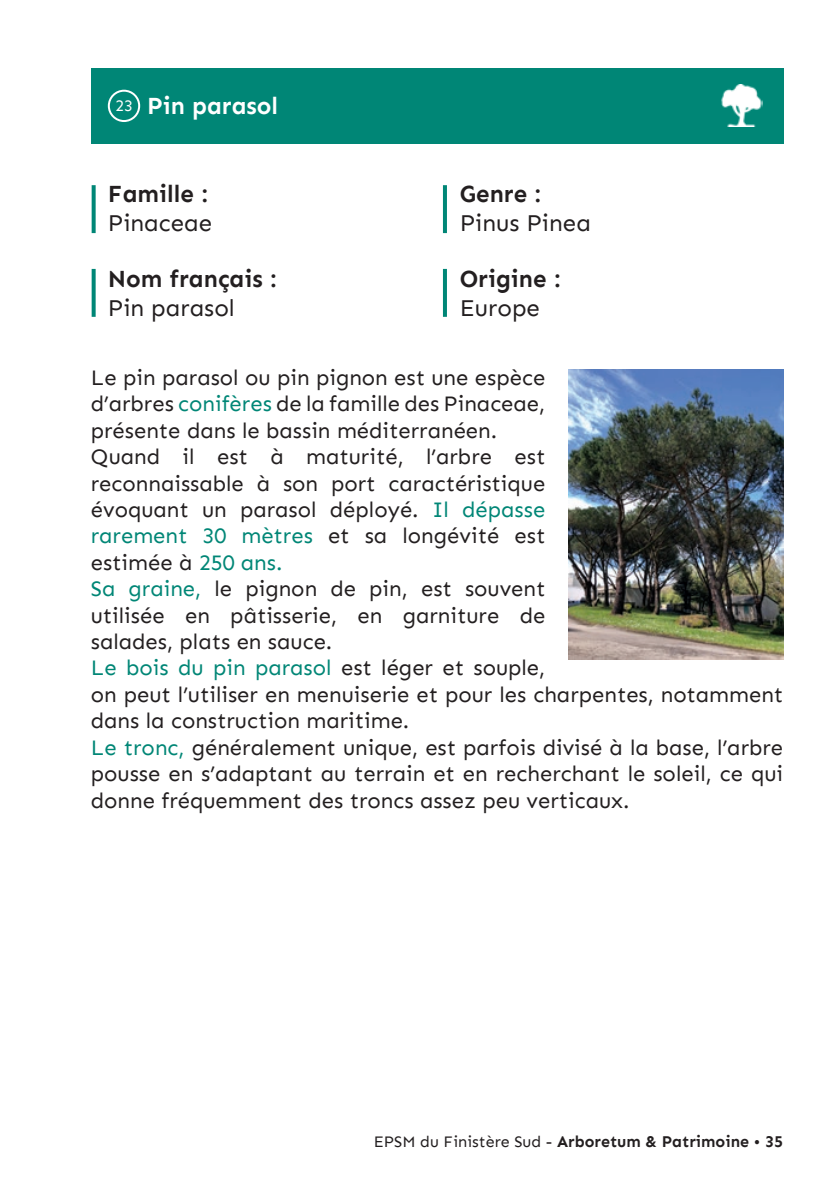
<style>
.page{position:relative;width:840px;height:1191px;background:#fff}
.page>*{position:absolute;margin:0;border:0;box-sizing:border-box;transform-origin:0 0}
.t1{font:700 24px/28.8px "Sen";color:#231f20}
.t2{font:24px/28.8px "Sen";color:#231f20}
.t3{font:700 24px "Sen";color:#fff}
.t4{font:22px/26.4px "Sen";color:#231f20;text-align:justify}
.t5{font:700 16px "Sen";color:#231f20}
.t6{font:16px "Sen";color:#fff}
.s1{font-weight:400}
.s2{font-weight:700}
.s3{color:#008676}
</style>
<div class="page">
<div style="left:91px;top:68px;width:691px;height:76px;background:#008676"></div>
<div style="left:108px;top:90px;width:32px;height:32px;border:2px solid #fff;border-radius:50%"></div>
<img style="left:721px;top:85px;width:40px;height:42px">
<svg style="left:92px;top:185px;width:4px;height:48px"></svg>
<svg style="left:442px;top:185px;width:4px;height:48px"></svg>
<svg style="left:92px;top:269px;width:4px;height:48px"></svg>
<svg style="left:442px;top:269px;width:4px;height:48px"></svg>
<img style="left:568px;top:370px;width:214px;height:289px">
<p class="t6" style="left:115px;top:96px;width:19px">23</p>
<p class="t3" style="left:147px;top:92px;width:132px">Pin parasol</p>
<p class="t1" style="left:108px;top:180px;width:106px">Famille :<br><span class="s1">Pinaceae</span></p>
<p class="t2" style="left:459px;top:180px;width:133px"><span class="s2">Genre :<br></span>Pinus Pinea</p>
<p class="t1" style="left:108px;top:265px;width:171px">Nom français :<br><span class="s1">Pin parasol</span></p>
<p class="t1" style="left:459px;top:265px;width:103px">Origine :<br><span class="s1">Europe</span></p>
<p class="t4" style="left:91px;top:364px;width:456px">Le pin parasol ou pin pignon est une espèce d’arbres <span class="s3">conifères</span> de la famille des Pinaceae, présente dans le bassin méditerranéen.</p>
<p class="t4" style="left:91px;top:443px;width:456px">Quand il est à maturité, l’arbre est reconnaissable à son port caractéristique évoquant un parasol déployé. <span class="s3">Il dépasse rarement 30 mètres</span> et sa longévité est estimée à <span class="s3">250 ans.</span></p>
<p class="t4" style="left:91px;top:575px;width:456px"><span class="s3">Sa graine,</span> le pignon de pin, est souvent utilisée en pâtisserie, en garniture de salades, plats en sauce.</p>
<p class="t4" style="left:91px;top:655px;width:693px;text-align:left"><span class="s3">Le bois du pin parasol</span> est léger et souple,<br>on peut l’utiliser en menuiserie et pour les charpentes, notamment dans la construction maritime.</p>
<p class="t4" style="left:91px;top:734px;width:693px"><span class="s3">Le tronc,</span> généralement unique, est parfois divisé à la base, l’arbre pousse en s’adaptant au terrain et en recherchant le soleil, ce qui donne fréquemment des troncs assez peu verticaux.</p>
<p class="t5" style="left:373px;top:1133px;width:411px"><span class="s1">EPSM du Finistère Sud -</span> Arboretum &amp; Patrimoine <span class="s1">•</span> 35</p>
</div>
